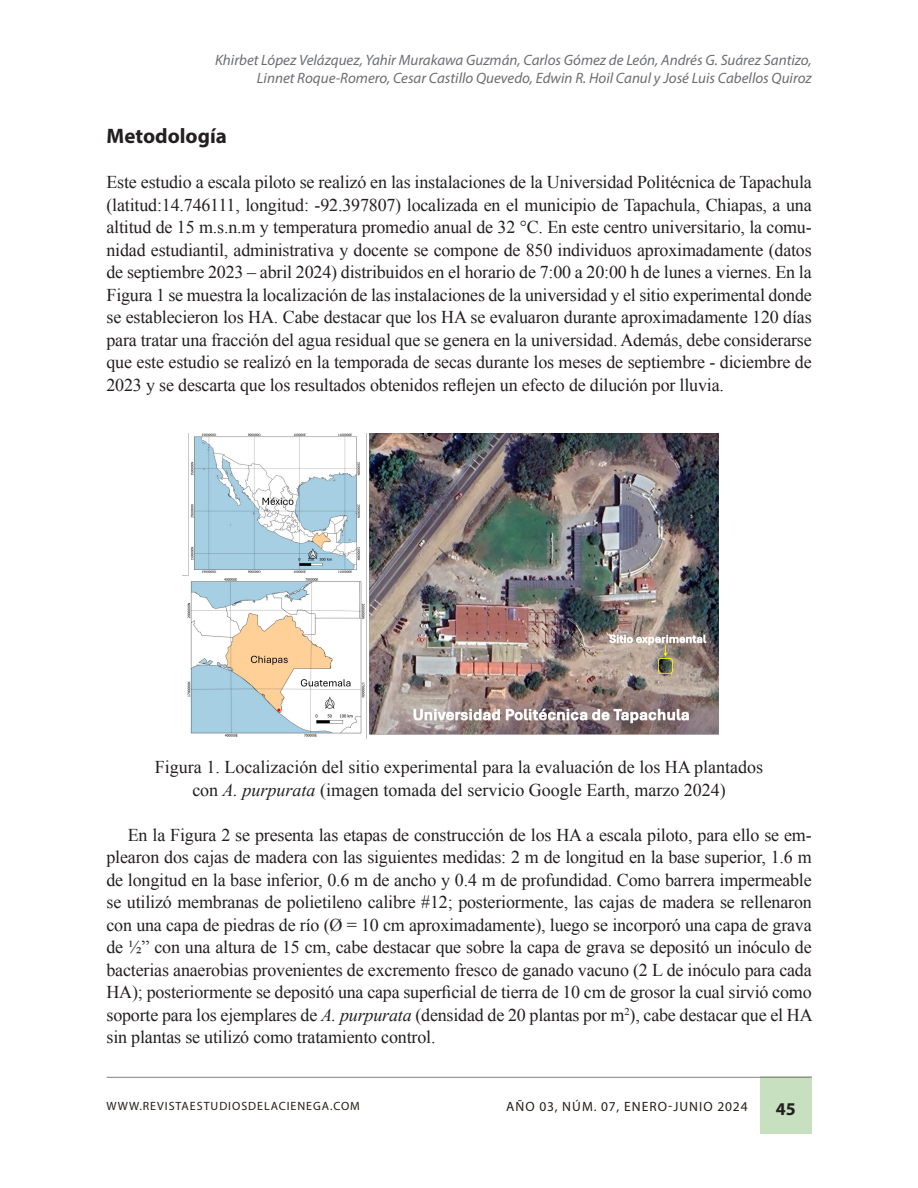
<style>
.page{position:relative;width:918px;height:1188px;background:#fff}
.page>*{position:absolute;margin:0;border:0;box-sizing:border-box;transform-origin:0 0}
.Subtítulo_subtitulo_artículo{font:700 21px "Myriad Pro";color:#231f20}
.Texto_artículo{font:18px/22.5px "Times New Roman";letter-spacing:-.01em;color:#231f20;text-align:justify}
.Título_tabla{font:18px/22.5px "Times New Roman";color:#231f20;text-align:center}
.t1{font:700 18px "Myriad Pro";color:#231f20}
.t2{font:italic 15px "Myriad Pro";color:#6c6d70}
.t3{font:13.5px "Myriad Pro";letter-spacing:.08em;color:#241e1b}
.t4{font:12px "Myriad Pro";letter-spacing:.08em;color:#241e1b}
.s1{font-style:italic}
</style>
<div class="page">
<div style="left:760px;top:1077px;width:52px;height:57px;background:#c7e0bf"></div>
<hr style="left:107px;top:1077px;width:705px;height:1px;background:#867f7c">
<img style="left:182px;top:434px;width:537px;height:305px">
<p class="t2" style="left:215px;top:51px;width:598px">Khirbet López Velázquez, Yahir Murakawa Guzmán, Carlos Gómez de León, Andrés G. Suárez Santizo,</p>
<p class="t2" style="left:257px;top:69px;width:556px">Linnet Roque-Romero, Cesar Castillo Quevedo, Edwin R. Hoil Canul y José Luis Cabellos Quiroz</p>
<p class="Subtítulo_subtitulo_artículo" style="left:107px;top:123px;width:122px">Metodología</p>
<p class="Texto_artículo" style="left:107px;top:171px;width:707px">Este estudio a escala piloto se realizó en las instalaciones de la Universidad Politécnica de Tapachula (latitud:14.746111, longitud: -92.397807) localizada en el municipio de Tapachula, Chiapas, a una altitud de 15 m.s.n.m y temperatura promedio anual de 32 °C. En este centro universitario, la comu&shy;nidad estudiantil, administrativa y docente se compone de 850 individuos aproximadamente (datos de septiembre 2023 – abril 2024) distribuidos en el horario de 7:00 a 20:00 h de lunes a viernes. En la Figura 1 se muestra la localización de las instalaciones de la universidad y el sitio experimental donde se establecieron los HA. Cabe destacar que los HA se evaluaron durante aproximadamente 120 días para tratar una fracción del agua residual que se genera en la universidad. Además, debe considerarse que este estudio se realizó en la temporada de secas durante los meses de septiembre - diciembre de 2023 y se descarta que los resultados obtenidos reflejen un efecto de dilución por lluvia.</p>
<p class="Título_tabla" style="left:155px;top:756px;width:610px">Figura 1. Localización del sitio experimental para la evaluación de los HA plantados con <span class="s1">A. purpurata</span> (imagen tomada del servicio Google Earth, marzo 2024)</p>
<p class="Texto_artículo" style="left:107px;top:823px;width:708px;text-indent:21px">En la Figura 2 se presenta las etapas de construcción de los HA a escala piloto, para ello se em&shy;plearon dos cajas de madera con las siguientes medidas: 2 m de longitud en la base superior, 1.6 m de longitud en la base inferior, 0.6 m de ancho y 0.4 m de profundidad. Como barrera impermeable se utilizó membranas de polietileno calibre #12; posteriormente, las cajas de madera se rellenaron con una capa de piedras de río (Ø = 10 cm aproximadamente), luego se incorporó una capa de grava de ½” con una altura de 15 cm, cabe destacar que sobre la capa de grava se depositó un inóculo de bacterias anaerobias provenientes de excremento fresco de ganado vacuno (2 L de inóculo para cada HA); posteriormente se depositó una capa superficial de tierra de 10 cm de grosor la cual sirvió como soporte para los ejemplares de <span class="s1">A. purpurata</span> (densidad de 20 plantas por m<sup>2</sup>), cabe destacar que el HA sin plantas se utilizó como tratamiento control.</p>
<p class="t4" style="left:107px;top:1099px;width:255px">WWW.REVISTAESTUDIOSDELACIENEGA.COM</p>
<p class="t3" style="left:506px;top:1099px;width:243px">AÑO 03, NÚM. 07, ENERO-JUNIO 2024</p>
<p class="t1" style="left:776px;top:1097px;width:21px">45</p>
</div>
